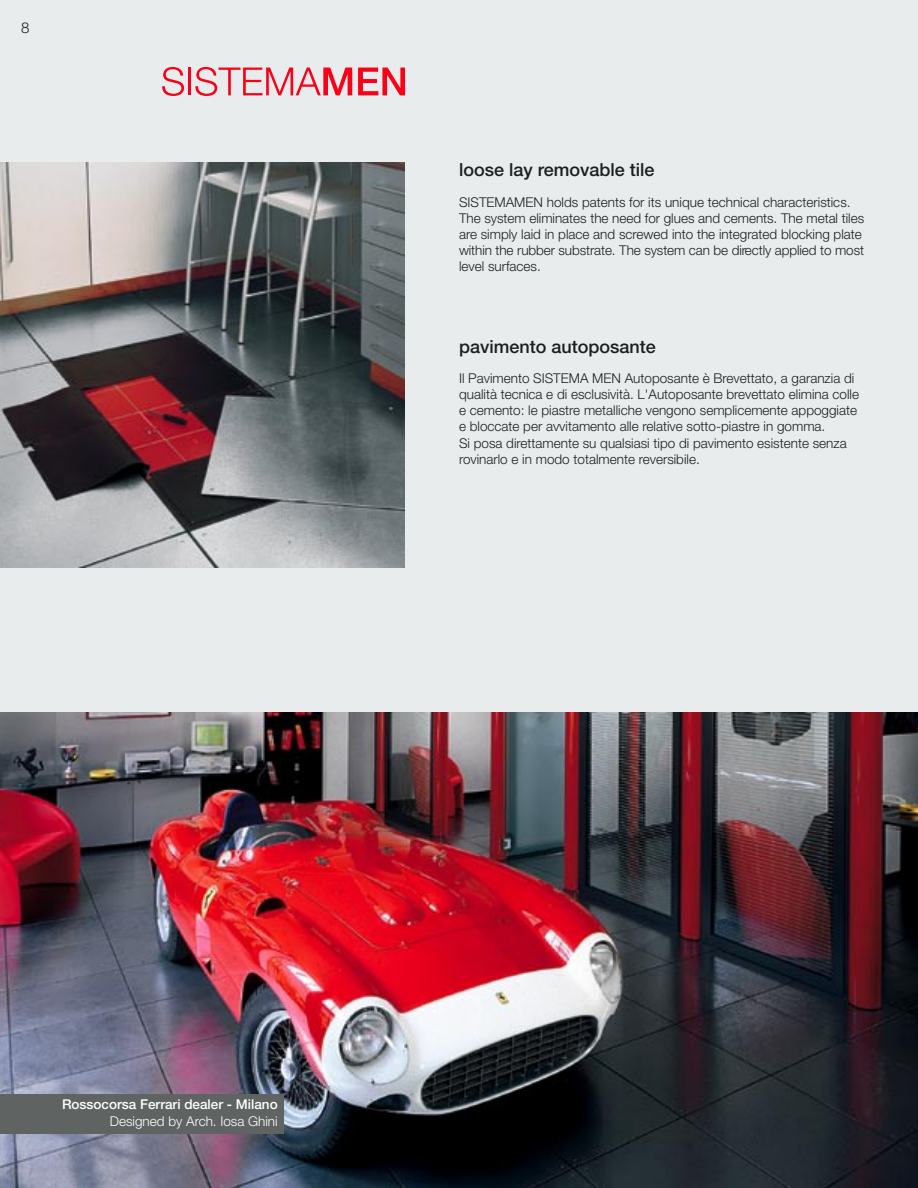
<style>
.page{position:relative;width:918px;height:1188px;background:#e9ecec}
.page>*{position:absolute;margin:0;border:0;box-sizing:border-box;transform-origin:0 0}
.t1{font:500 18px "Helvetica Neue";color:#1b201e}
.t2{font:300 15px "Helvetica Neue";color:#1b201e}
.t3{font:300 13.5px/16.2px "Helvetica Neue";color:#1b201e}
.t4{font:500 13.5px "Helvetica Neue";color:#fff}
.t5{font:300 13.5px "Helvetica Neue";color:#fff}
</style>
<div class="page">
<img style="left:0;top:162px;width:405px;height:405px">
<svg style="left:162px;top:67px;width:22px;height:29px"></svg>
<hr style="left:188px;top:68px;width:3px;height:27px;background:#fb0016">
<svg style="left:195px;top:67px;width:157px;height:29px"></svg>
<svg style="left:358px;top:68px;width:47px;height:27px"></svg>
<img style="left:0;top:713px;width:918px;height:475px">
<div style="left:0;top:1094px;width:284px;height:40px;background:#5f6361"></div>
<p class="t2" style="left:21px;top:19px;width:10px">8</p>
<h1 class="t1" style="left:459px;top:159px;width:197px">loose lay removable tile</h1>
<p class="t3" style="left:459px;top:193px;width:407px">SISTEMAMEN holds patents for its unique technical characteristics.<br>The system eliminates the need for glues and cements. The metal tiles are simply laid in place and screwed into the integrated blocking plate within the rubber substrate. The system can be directly applied to most level surfaces.</p>
<h1 class="t1" style="left:459px;top:335px;width:198px">pavimento autoposante</h1>
<p class="t3" style="left:459px;top:370px;width:402px">Il Pavimento SISTEMA MEN Autoposante è Brevettato, a garanzia di qualità tecnica e di esclusività. L'Autoposante brevettato elimina colle e cemento: le piastre metalliche vengono semplicemente appoggiate e bloccate per avvitamento alle relative sotto-piastre in gomma.<br>Si posa direttamente su qualsiasi tipo di pavimento esistente senza rovinarlo e in modo totalmente reversibile.</p>
<p class="t4" style="left:62px;top:1097px;width:217px">Rossocorsa Ferrari dealer - Milano</p>
<p class="t5" style="left:110px;top:1113px;width:169px">Designed by Arch. Iosa Ghini</p>
</div>
